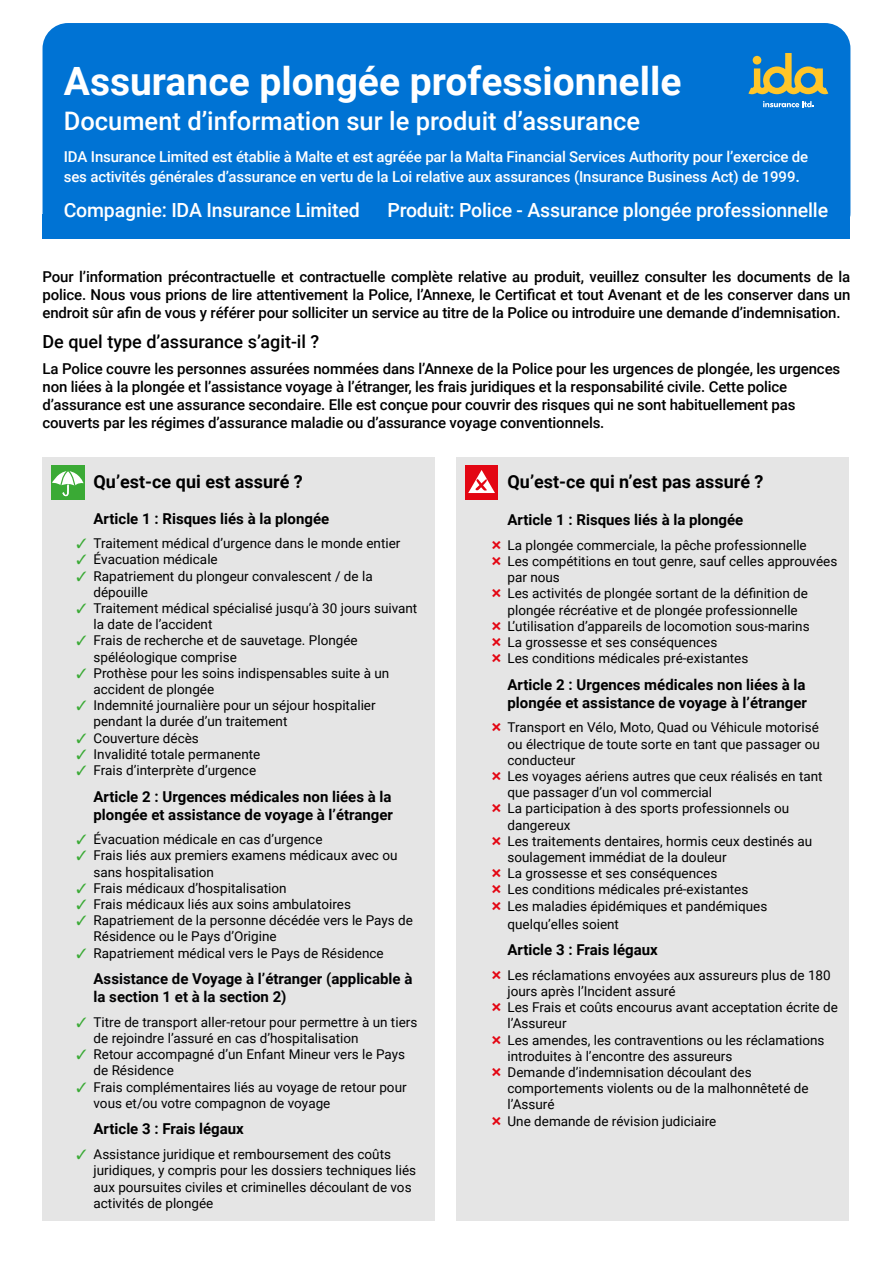
<style>
.page{position:relative;width:893px;height:1263px;background:#fff}
.page>*{position:absolute;margin:0;border:0;box-sizing:border-box;transform-origin:0 0}
.t1{font:700 39px "Roboto";color:#fff}
.t2{font:500 25.5px "Roboto";color:#fff}
.t3{font:500 19.5px "Roboto";letter-spacing:-.01em;color:#fff}
.t4{font:700 18px "Roboto";color:#000}
.t5{font:500 18px "Roboto";color:#000}
.t6{font:500 15px/18px "Roboto";letter-spacing:-.01em;color:#000;text-align:justify}
.t7{font:700 15px/18px "Roboto";color:#000}
.t8{font:500 15px/19.8px "Roboto";letter-spacing:-.01em;color:#fff}
.t9{font:700 15px/18px "Roboto";color:#020203}
.t10{font:13.5px/16.2px "Roboto";color:#000}
.t11{font:13.5px/16.2px "Roboto";color:#020203}
.s1{font-size:16.5px}
.s2{color:#3aaa35}
</style>
<div class="page">
<div style="left:43px;top:23px;width:807px;height:215px;background:#0073d4;border-radius:26px"></div>
<div style="left:43px;top:214px;width:807px;height:24px;background:#0073d4"></div>
<div style="left:43px;top:457px;width:392px;height:763px;background:#e5e5e5"></div>
<div style="left:51px;top:465px;width:33px;height:35px;background:#3aaa35"></div>
<svg style="left:52px;top:471px;width:32px;height:25px"></svg>
<div style="left:456px;top:457px;width:393px;height:763px;background:#e5e5e5"></div>
<div style="left:465px;top:465px;width:33px;height:34px;background:#e30613"></div>
<svg style="left:468px;top:470px;width:27px;height:23px"></svg>
<svg style="left:748px;top:53px;width:80px;height:41px"></svg>
<svg style="left:763px;top:101px;width:51px;height:6px"></svg>
<h1 class="t1" style="left:64px;top:54px;width:619px">Assurance plongée professionnelle</h1>
<h2 class="t2" style="left:64px;top:103px;width:578px">Document d’information sur le produit d’assurance</h2>
<p class="t8" style="left:64px;top:146px;width:746px">IDA Insurance Limited est établie à Malte et est agréée par la Malta Financial Services Authority pour l’exercice de ses activités générales d’assurance en vertu de la Loi relative aux assurances (Insurance Business Act) de 1999<span class="s1">.</span></p>
<h3 class="t3" style="left:64px;top:196px;width:297px">Compagnie: IDA Insurance Limited</h3>
<h3 class="t3" style="left:387px;top:196px;width:442px">Produit: Police - Assurance plongée professionnelle</h3>
<p class="t6" style="left:43px;top:268px;width:809px">Pour l’information précontractuelle et contractuelle complète relative au produit, veuillez consulter les documents de la police. Nous vous prions de lire attentivement la Police, l’Annexe, le Certificat et tout Avenant et de les conserver dans un endroit sûr afin de vous y référer pour solliciter un service au titre de la Police ou introduire une demande d’indemnisation.</p>
<h3 class="t5" style="left:43px;top:329px;width:278px">De quel type d’assurance s’agit-il ?</h3>
<p class="t6" style="left:43px;top:360px;width:799px;text-align:left">La Police couvre les personnes assurées nommées dans l’Annexe de la Police pour les urgences de plongée, les urgences non liées à la plongée et l’assistance voyage à l’étranger, les frais juridiques et la responsabilité civile. Cette police d’assurance est une assurance secondaire. Elle est conçue pour couvrir des risques qui ne sont habituellement pas couverts par les régimes d’assurance maladie ou d’assurance voyage conventionnels.</p>
<h3 class="t4" style="left:94px;top:469px;width:211px">Qu’est-ce qui est assuré ?</h3>
<p class="t7" style="left:94px;top:509px;width:237px">Article 1 : Risques liés à la plongée</p>
<p class="t10" style="left:77px;top:535px;width:325px"><span class="s2">✓</span> Traitement médical d’urgence dans le monde entier</p>
<p class="t10" style="left:77px;top:551px;width:143px"><span class="s2">✓</span> Évacuation médicale</p>
<p class="t10" style="left:94px;top:567px;width:281px;text-indent:-17px"><span class="s2">✓</span> Rapatriement du plongeur convalescent / de la dépouille</p>
<p class="t10" style="left:94px;top:600px;width:325px;text-indent:-17px"><span class="s2">✓</span> Traitement médical spécialisé jusqu’à 30 jours suivant la date de l’accident</p>
<p class="t10" style="left:94px;top:632px;width:266px;text-indent:-17px"><span class="s2">✓</span> Frais de recherche et de sauvetage. Plongée spéléologique comprise</p>
<p class="t10" style="left:94px;top:664px;width:297px;text-indent:-17px"><span class="s2">✓</span> Prothèse pour les soins indispensables suite à un accident de plongée</p>
<p class="t10" style="left:94px;top:697px;width:284px;text-indent:-17px"><span class="s2">✓</span> Indemnité journalière pour un séjour hospitalier pendant la durée d’un traitement</p>
<p class="t10" style="left:77px;top:729px;width:124px"><span class="s2">✓</span> Couverture décès</p>
<p class="t10" style="left:77px;top:745px;width:185px"><span class="s2">✓</span> Invalidité totale permanente</p>
<p class="t10" style="left:77px;top:762px;width:181px"><span class="s2">✓</span> Frais d’interprète d’urgence</p>
<p class="t7" style="left:94px;top:787px;width:301px">Article 2 : Urgences médicales non liées à la plongée et assistance de voyage à l’étranger</p>
<p class="t10" style="left:77px;top:831px;width:247px"><span class="s2">✓</span> Évacuation médicale en cas d’urgence</p>
<p class="t10" style="left:94px;top:847px;width:305px;text-indent:-17px"><span class="s2">✓</span> Frais liés aux premiers examens médicaux avec ou sans hospitalisation</p>
<p class="t10" style="left:77px;top:879px;width:212px"><span class="s2">✓</span> Frais médicaux d’hospitalisation</p>
<p class="t10" style="left:77px;top:896px;width:276px"><span class="s2">✓</span> Frais médicaux liés aux soins ambulatoires</p>
<p class="t10" style="left:94px;top:912px;width:321px;text-indent:-17px"><span class="s2">✓</span> Rapatriement de la personne décédée vers le Pays de<br>Résidence ou le Pays d’Origine</p>
<p class="t10" style="left:77px;top:944px;width:309px"><span class="s2">✓</span> Rapatriement médical vers le Pays de Résidence</p>
<p class="t9" style="left:94px;top:969px;width:320px">Assistance de Voyage à l’étranger (applicable à la section 1 et à la section 2)</p>
<p class="t11" style="left:94px;top:1013px;width:325px;text-indent:-17px"><span class="s2">✓</span> Titre de transport aller-retour pour permettre à un tiers de rejoindre l’assuré en cas d’hospitalisation</p>
<p class="t11" style="left:94px;top:1046px;width:313px;text-indent:-17px"><span class="s2">✓</span> Retour accompagné d’un Enfant Mineur vers le Pays de Résidence</p>
<p class="t11" style="left:94px;top:1078px;width:315px;text-indent:-17px"><span class="s2">✓</span> Frais complémentaires liés au voyage de retour pour vous et/ou votre compagnon de voyage</p>
<p class="t7" style="left:94px;top:1119px;width:152px">Article 3 : Frais légaux</p>
<p class="t10" style="left:94px;top:1146px;width:324px;text-indent:-17px"><span class="s2">✓</span> Assistance juridique et remboursement des coûts juridiques, y compris pour les dossiers techniques liés aux poursuites civiles et criminelles découlant de vos activités de plongée</p>
<h3 class="t4" style="left:507px;top:469px;width:257px">Qu’est-ce qui n’est pas assuré ?</h3>
<p class="t7" style="left:507px;top:510px;width:237px">Article 1 : Risques liés à la plongée</p>
<p class="t10" style="left:507px;top:536px;width:331px">La plongée commerciale, la pêche professionnelle<br>Les compétitions en tout genre, sauf celles approuvées par nous<br>Les activités de plongée sortant de la définition de plongée récréative et de plongée professionnelle L’utilisation d’appareils de locomotion sous-marins<br>La grossesse et ses conséquences<br>Les conditions médicales pré-existantes</p>
<p class="t7" style="left:507px;top:675px;width:301px">Article 2 : Urgences médicales non liées à la plongée et assistance de voyage à l’étranger</p>
<p class="t11" style="left:507px;top:719px;width:314px;text-align:justify">Transport en Vélo, Moto, Quad ou Véhicule motorisé ou électrique de toute sorte en tant que passager ou conducteur</p>
<p class="t10" style="left:507px;top:767px;width:317px">Les voyages aériens autres que ceux réalisés en tant que passager d’un vol commercial<br>La participation à des sports professionnels ou dangereux<br>Les traitements dentaires, hormis ceux destinés au soulagement immédiat de la douleur<br>La grossesse et ses conséquences<br>Les conditions médicales pré-existantes<br>Les maladies épidémiques et pandémiques</p>
<p class="t10" style="left:507px;top:915px;width:113px">quelqu’elles soient</p>
<p class="t7" style="left:507px;top:940px;width:152px">Article 3 : Frais légaux</p>
<p class="t10" style="left:507px;top:966px;width:332px">Les réclamations envoyées aux assureurs plus de 180 jours après l’Incident assuré<br>Les Frais et coûts encourus avant acceptation écrite de l’Assureur<br>Les amendes, les contraventions ou les réclamations introduites à l’encontre des assureurs<br>Demande d’indemnisation découlant des comportements violents ou de la malhonnêteté de l’Assuré<br>Une demande de révision judiciaire</p>
</div>
